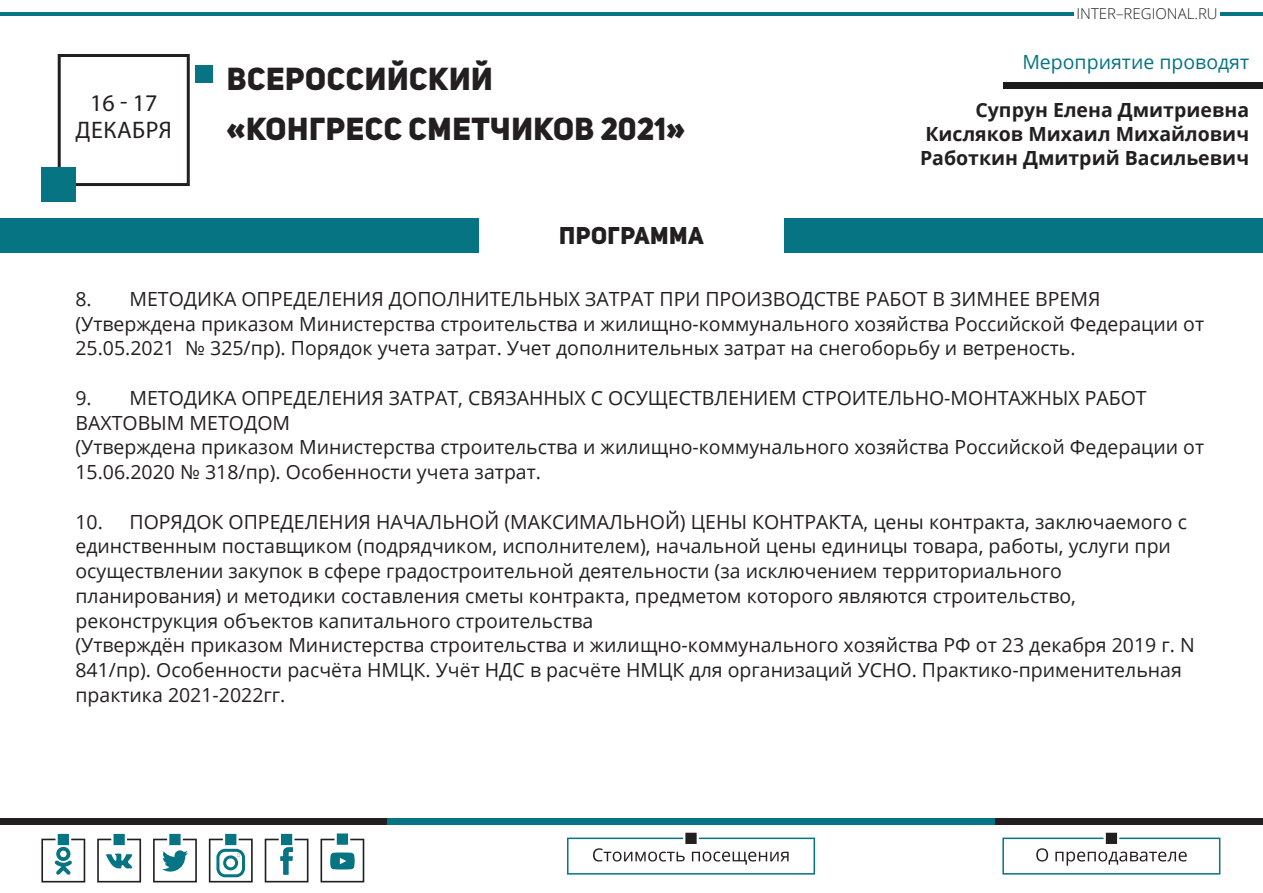
<style>
.page{position:relative;width:1263px;height:893px;background:#fff}
.page>*{position:absolute;margin:0;border:0;box-sizing:border-box;transform-origin:0 0}
.Стиль_абзаца_2{font:31.5px "Uni Sans Heavy CAPS";letter-spacing:.02em;color:#231f20}
.Стиль_абзаца_2-2{font:24px "Myriad Pro";letter-spacing:.02em;color:#231f20}
.Стиль_абзаца_2-3{font:24px "Uni Sans Heavy CAPS";letter-spacing:.02em;color:#231f20}
.Стиль_абзаца_2-4{font:19.5px/24.8px "Open Sans";color:#231f20}
.Стиль_абзаца_2-5{font:700 19.5px "Open Sans";color:#231f20}
.Стиль_абзаца_2-6{font:19.5px "Open Sans";color:#067482}
.t1{font:300 15px "Open Sans";color:#231f20}
</style>
<div class="page">
<div style="left:0;top:818px;width:387px;height:7px;background:#231f20"></div>
<div style="left:995px;top:818px;width:268px;height:7px;background:#231f20"></div>
<div style="left:387px;top:818px;width:608px;height:7px;background:#067482"></div>
<svg style="left:567px;top:832px;width:248px;height:43px"></svg>
<svg style="left:41px;top:833px;width:44px;height:49px"></svg>
<svg style="left:97px;top:833px;width:44px;height:49px"></svg>
<svg style="left:153px;top:833px;width:44px;height:49px"></svg>
<svg style="left:265px;top:833px;width:43px;height:49px"></svg>
<svg style="left:320px;top:833px;width:44px;height:49px"></svg>
<hr style="left:0;top:12px;width:387px;height:4px;background:#067482">
<hr style="left:1220px;top:12px;width:43px;height:4px;background:#067482">
<hr style="left:387px;top:12px;width:687px;height:4px;background:#067482">
<svg style="left:1036px;top:848px;width:12px;height:13px"></svg>
<div style="left:1002px;top:838px;width:218px;height:37px;border:2px solid #067482"></div>
<svg style="left:1055px;top:832px;width:132px;height:34px"></svg>
<svg style="left:209px;top:833px;width:44px;height:49px"></svg>
<div style="left:58px;top:54px;width:132px;height:132px;border:3px solid #231f20"></div>
<div style="left:0;top:219px;width:1263px;height:34px;background:#067482"></div>
<div style="left:479px;top:211px;width:304px;height:51px;background:#fff"></div>
<div style="left:41px;top:168px;width:34px;height:34px;background:#067482"></div>
<div style="left:196px;top:65px;width:17px;height:17px;background:#067482"></div>
<div style="left:1003px;top:82px;width:260px;height:7px;background:#1c1c1c"></div>
<p class="Стиль_абзаца_2-2" style="left:90px;top:88px;width:69px">16 - 17</p>
<p class="Стиль_абзаца_2-2" style="left:76px;top:115px;width:98px">ДЕКАБРЯ</p>
<p class="Стиль_абзаца_2" style="left:227px;top:59px;width:268px">ВСЕРОССИЙСКИЙ</p>
<p class="Стиль_абзаца_2" style="left:226px;top:108px;width:460px">«КОНГРЕСС СМЕТЧИКОВ 2021»</p>
<p class="Стиль_абзаца_2-3" style="left:559px;top:220px;width:146px">ПРОГРАММА</p>
<p class="t1" style="left:1076px;top:3px;width:143px">INTER–REGIONAL.RU</p>
<p class="Стиль_абзаца_2-6" style="left:1022px;top:48px;width:228px">Мероприятие проводят</p>
<p class="Стиль_абзаца_2-5" style="left:975px;top:96px;width:275px">Супрун Елена Дмитриевна</p>
<p class="Стиль_абзаца_2-5" style="left:925px;top:120px;width:325px">Кисляков Михаил Михайлович</p>
<p class="Стиль_абзаца_2-5" style="left:920px;top:144px;width:331px">Работкин Дмитрий Васильевич</p>
<p class="Стиль_абзаца_2-4" style="left:75px;top:286px;width:1130px">8. МЕТОДИКА ОПРЕДЕЛЕНИЯ ДОПОЛНИТЕЛЬНЫХ ЗАТРАТ ПРИ ПРОИЗВОДСТВЕ РАБОТ В ЗИМНЕЕ ВРЕМЯ (Утверждена приказом Министерства строительства и жилищно-коммунального хозяйства Российской Федерации от<br>25.05.2021 № 325/пр). Порядок учета затрат. Учет дополнительных затрат на снегоборьбу и ветреность.</p>
<p class="Стиль_абзаца_2-4" style="left:75px;top:385px;width:1130px">9. МЕТОДИКА ОПРЕДЕЛЕНИЯ ЗАТРАТ, СВЯЗАННЫХ С ОСУЩЕСТВЛЕНИЕМ СТРОИТЕЛЬНО-МОНТАЖНЫХ РАБОТ ВАХТОВЫМ МЕТОДОМ<br>(Утверждена приказом Министерства строительства и жилищно-коммунального хозяйства Российской Федерации от 15.06.2020 № 318/пр). Особенности учета затрат.</p>
<p class="Стиль_абзаца_2-4" style="left:75px;top:509px;width:1121px">10. ПОРЯДОК ОПРЕДЕЛЕНИЯ НАЧАЛЬНОЙ (МАКСИМАЛЬНОЙ) ЦЕНЫ КОНТРАКТА, цены контракта, заключаемого с единственным поставщиком (подрядчиком, исполнителем), начальной цены единицы товара, работы, услуги при осуществлении закупок в сфере градостроительной деятельности (за исключением территориального планирования) и методики составления сметы контракта, предметом которого являются строительство, реконструкция объектов капитального строительства<br>(Утверждён приказом Министерства строительства и жилищно-коммунального хозяйства РФ от 23 декабря 2019 г. N 841/пр). Особенности расчёта НМЦК. Учёт НДС в расчёте НМЦК для организаций УСНО. Практико-применительная практика 2021-2022гг.</p>
</div>
